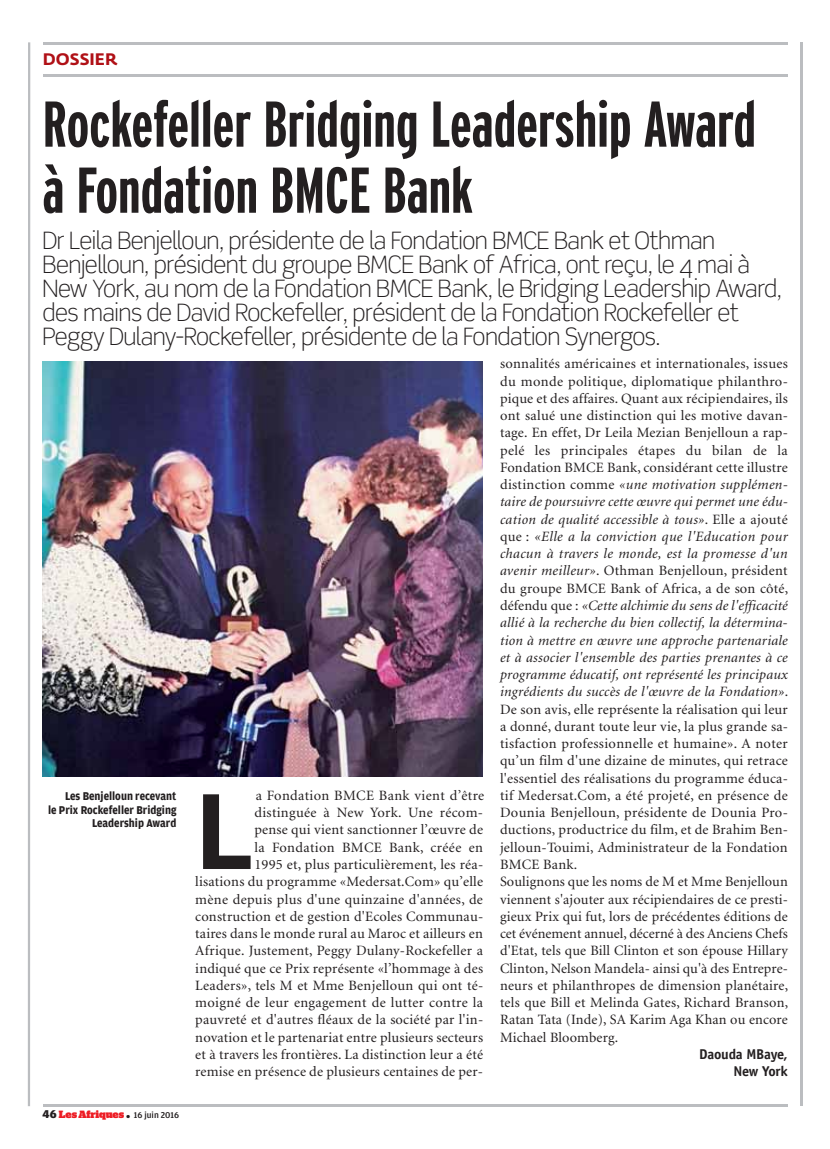
<style>
.page{position:relative;width:830px;height:1149px;background:#fff}
.page>*{position:absolute;margin:0;border:0;box-sizing:border-box;transform-origin:0 0}
.t1{font:111.45px "Priva Four Pro";color:#231f20}
.t2{font:700 extra-condensed 64.5px/66px "Interstate";color:#231f20}
.t3{font:300 24px/24px "Scene";letter-spacing:-.02em;color:#231f20}
.t4{font:700 16.5px "Fedra Sans";color:#b01016}
.t5{font:14.25px/17.2px "Minion";letter-spacing:.015em;color:#231f20;text-align:right}
.t6{font:700 14.25px/17.2px "Officina Sans";letter-spacing:-.015em;color:#231f20;text-align:right}
.t7{font:700 12px/13.5px "Amplitude";color:#231f20;text-align:right;scale:.9 1}
.t8{font:900 10.5px "Stag";color:#ed1c24}
.s1{font-family:"Amplitude";font-size:12px;color:#231f20}
.s2{font-size:15px;color:#231f20}
.s3{font-family:"Amplitude";font-weight:500;font-size:9px;color:#231f20}
.s4{font-style:italic}
</style>
<div class="page">
<hr style="left:43px;top:1103px;width:744px;height:2px;background:#bbbdc0">
<hr style="left:28px;top:42px;width:2px;height:1063px;background:#bbbdc0">
<hr style="left:800px;top:42px;width:2px;height:1063px;background:#bbbdc0">
<img style="left:43px;top:362px;width:439px;height:414px">
<hr style="left:43px;top:42px;width:744px;height:3px;background:#bbbdc0">
<hr style="left:43px;top:75px;width:744px;height:2px;background:#bbbdc0">
<p class="t4" style="left:43px;top:53px;width:76px">DOSSIER</p>
<h2 class="t2" style="left:42px;top:97px;width:714px">Rockefeller Bridging Leadership Award à Fondation BMCE Bank</h2>
<p class="t3" style="left:43px;top:229px;width:740px">Dr Leila Benjelloun, présidente de la Fondation BMCE Bank et Othman Benjelloun, président du groupe BMCE Bank of Africa, ont reçu, le 4 mai à New York, au nom de la Fondation BMCE Bank, le Bridging Leadership Award, des mains de David Rockefeller, président de la Fondation Rockefeller et Peggy Dulany-Rockefeller, présidente de la Fondation Synergos.</p>
<p class="t7" style="left:48px;top:790px;width:144px">Les Benjelloun recevant<br>le Prix Rockefeller Bridging<br>Leadership Award</p>
<p class="t8" style="left:43px;top:1110px;width:138px"><span class="s1">46</span> Les Afriques <span class="s2">.</span> <span class="s3">16 juin 2016</span></p>
<p class="t5" style="left:195px;top:787px;width:290px">a Fondation BMCE Bank vient d’être distinguée à New York. Une récom-<br>pense qui vient sanctionner l’œuvre de<br>la Fondation BMCE Bank, créée en<br>1995 et, plus particulièrement, les réa-<br>lisations du programme «Medersat.Com» qu’elle mène depuis plus d'une quinzaine d'années, de construction et de gestion d'Ecoles Communau&shy;taires dans le monde rural au Maroc et ailleurs en Afrique. Justement, Peggy Dulany-Rockefeller a indiqué que ce Prix représente «l’hommage à des Leaders», tels M et Mme Benjelloun qui ont té&shy;moigné de leur engagement de lutter contre la pauvreté et d'autres fléaux de la société par l'in&shy;novation et le partenariat entre plusieurs secteurs et à travers les frontières. La distinction leur a été remise en présence de plusieurs centaines de per-</p>
<h1 class="t1" style="left:195px;top:765px;width:56px">L</h1>
<p class="t5" style="left:500px;top:356px;width:289px;text-align:left">sonnalités américaines et internationales, issues du monde politique, diplomatique philanthro&shy;pique et des affaires. Quant aux récipiendaires, ils ont salué une distinction qui les motive davan&shy;tage. En effet, Dr Leila Mezian Benjelloun a rap&shy;pelé les principales étapes du bilan de la Fondation BMCE Bank, considérant cette illustre distinction comme <span class="s4">«une motivation supplémen&shy;taire de poursuivre cette œuvre qui permet une édu&shy;cation de qualité accessible à tous»</span>. Elle a ajouté que : <span class="s4">«Elle a la conviction que l'Education pour chacun à travers le monde, est la promesse d'un avenir meilleur»</span>. Othman Benjelloun, président du groupe BMCE Bank of Africa, a de son côté, défendu que : <span class="s4">«Cette alchimie du sens de l'efficacité allié à la recherche du bien collectif, la détermina&shy;tion à mettre en œuvre une approche partenariale et à associer l'ensemble des parties prenantes à ce programme éducatif, ont représenté les principaux ingrédients du succès de l'œuvre de la Fondation»</span>.<br>De son avis, elle représente la réalisation qui leur a donné, durant toute leur vie, la plus grande sa&shy;tisfaction professionnelle et humaine». A noter qu’un film d'une dizaine de minutes, qui retrace l'essentiel des réalisations du programme éduca&shy;tif Medersat.Com, a été projeté, en présence de Dounia Benjelloun, présidente de Dounia Pro&shy;ductions, productrice du film, et de Brahim Ben&shy;jelloun-Touimi, Administrateur de la Fondation BMCE Bank.<br>Soulignons que les noms de M et Mme Benjelloun viennent s'ajouter aux récipiendaires de ce presti&shy;gieux Prix qui fut, lors de précédentes éditions de cet événement annuel, décerné à des Anciens Chefs d'Etat, tels que Bill Clinton et son épouse Hillary Clinton, Nelson Mandela- ainsi qu'à des Entrepre&shy;neurs et philanthropes de dimension planétaire, tels que Bill et Melinda Gates, Richard Branson, Ratan Tata (Inde), SA Karim Aga Khan ou encore Michael Bloomberg.</p>
<p class="t6" style="left:699px;top:1046px;width:90px">Daouda MBaye,<br>New York</p>
</div>
